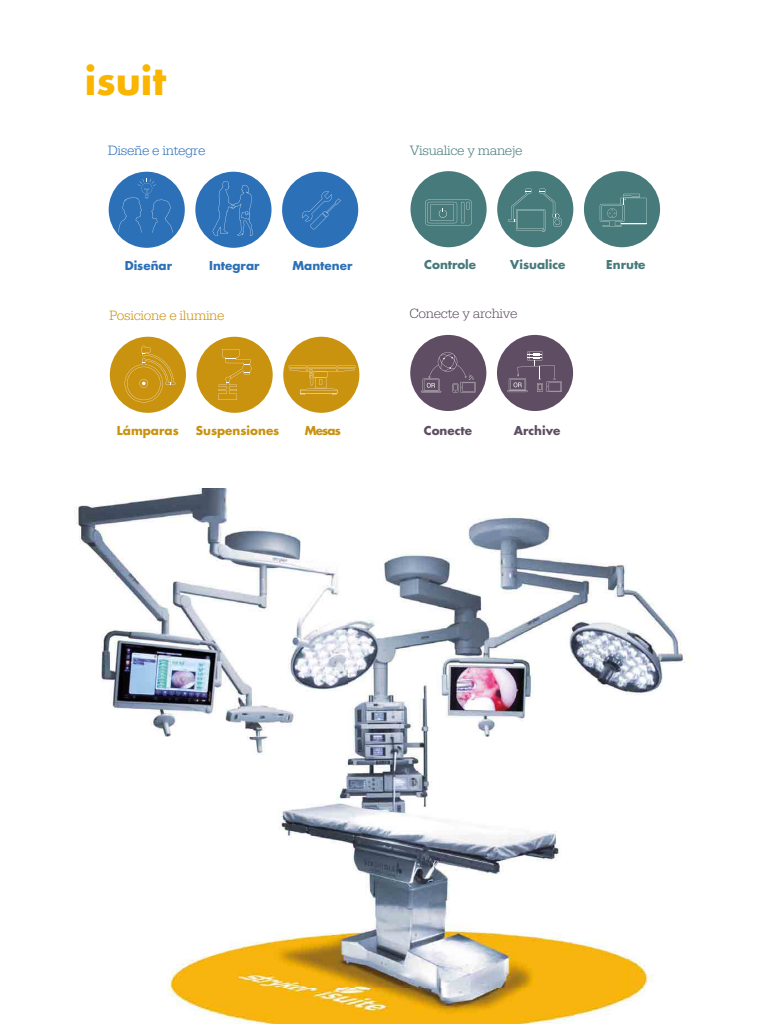
<style>
.page{position:relative;width:768px;height:1024px;background:#fff}
.page>*{position:absolute;margin:0;border:0;box-sizing:border-box;transform-origin:0 0}
.t1{font:700 38px "Futura Std";color:#fab500}
.t2{font:300 14px "URW Egyptienne TOT";letter-spacing:-.025em;color:#c9920f}
.t3{font:300 14px "URW Egyptienne TOT";letter-spacing:-.025em;color:#477a7b}
.t4{font:300 14px "URW Egyptienne TOT";letter-spacing:-.025em;color:#5f4e63}
.t5{font:300 14px "URW Egyptienne TOT";letter-spacing:-.025em;color:#2c70b7}
.t6{font:700 11.9px "Futura Std";color:#c9920f}
.t7{font:700 11.9px "Futura Std";color:#2c70b7}
.t8{font:700 11.9px "Futura Std";color:#477a7b}
.t9{font:700 11.9px "Futura Std";color:#5f4e63}
</style>
<div class="page">
<div style="left:195px;top:172px;width:76px;height:76px;background:#2c70b7;border-radius:50%"></div>
<svg style="left:212px;top:181px;width:41px;height:55px"></svg>
<div style="left:282px;top:172px;width:76px;height:76px;background:#2c70b7;border-radius:50%"></div>
<svg style="left:302px;top:191px;width:39px;height:38px"></svg>
<div style="left:109px;top:172px;width:76px;height:76px;background:#2c70b7;border-radius:50%"></div>
<svg style="left:118px;top:178px;width:55px;height:55px"></svg>
<div style="left:497px;top:171px;width:76px;height:76px;background:#477a7b;border-radius:50%"></div>
<svg style="left:508px;top:189px;width:53px;height:43px"></svg>
<div style="left:410px;top:171px;width:76px;height:76px;background:#477a7b;border-radius:50%"></div>
<svg style="left:425px;top:200px;width:46px;height:25px"></svg>
<div style="left:584px;top:171px;width:76px;height:76px;background:#477a7b;border-radius:50%"></div>
<svg style="left:599px;top:194px;width:47px;height:33px"></svg>
<div style="left:110px;top:337px;width:76px;height:76px;background:#c9920f;border-radius:50%"></div>
<svg style="left:125px;top:346px;width:50px;height:56px"></svg>
<div style="left:283px;top:337px;width:76px;height:76px;background:#c9920f;border-radius:50%"></div>
<hr style="left:289px;top:365px;width:18px;height:3px;background:#fff">
<hr style="left:337px;top:365px;width:18px;height:3px;background:#fff">
<hr style="left:307px;top:365px;width:29px;height:3px;background:#fff">
<svg style="left:289px;top:366px;width:66px;height:29px"></svg>
<div style="left:196px;top:337px;width:77px;height:76px;background:#c9920f;border-radius:50%"></div>
<svg style="left:218px;top:349px;width:33px;height:51px"></svg>
<div style="left:497px;top:335px;width:76px;height:76px;background:#5f4e63;border-radius:50%"></div>
<svg style="left:507px;top:352px;width:54px;height:40px"></svg>
<div style="left:410px;top:335px;width:76px;height:76px;background:#5f4e63;border-radius:50%"></div>
<svg style="left:421px;top:352px;width:54px;height:41px"></svg>
<img style="left:76px;top:488px;width:613px;height:536px">
<h1 class="t1" style="left:85px;top:55px;width:83px">isuit</h1>
<p class="t5" style="left:108px;top:142px;width:99px">Diseñe e integre</p>
<p class="t3" style="left:409px;top:142px;width:114px">Visualice y maneje</p>
<p class="t7" style="left:125px;top:258px;width:49px">Diseñar</p>
<p class="t7" style="left:209px;top:258px;width:52px">Integrar</p>
<p class="t7" style="left:292px;top:258px;width:61px">Mantener</p>
<p class="t8" style="left:424px;top:257px;width:53px">Controle</p>
<p class="t8" style="left:510px;top:257px;width:57px">Visualice</p>
<p class="t8" style="left:606px;top:257px;width:41px">Enrute</p>
<p class="t2" style="left:109px;top:307px;width:117px">Posicione e ilumine</p>
<p class="t4" style="left:409px;top:306px;width:110px">Conecte y archive</p>
<p class="t6" style="left:117px;top:423px;width:63px">Lámparas</p>
<p class="t6" style="left:196px;top:423px;width:85px">Suspensiones</p>
<p class="t6" style="left:305px;top:423px;width:37px">Mesas</p>
<p class="t9" style="left:424px;top:423px;width:50px">Conecte</p>
<p class="t9" style="left:513px;top:423px;width:48px">Archive</p>
</div>
